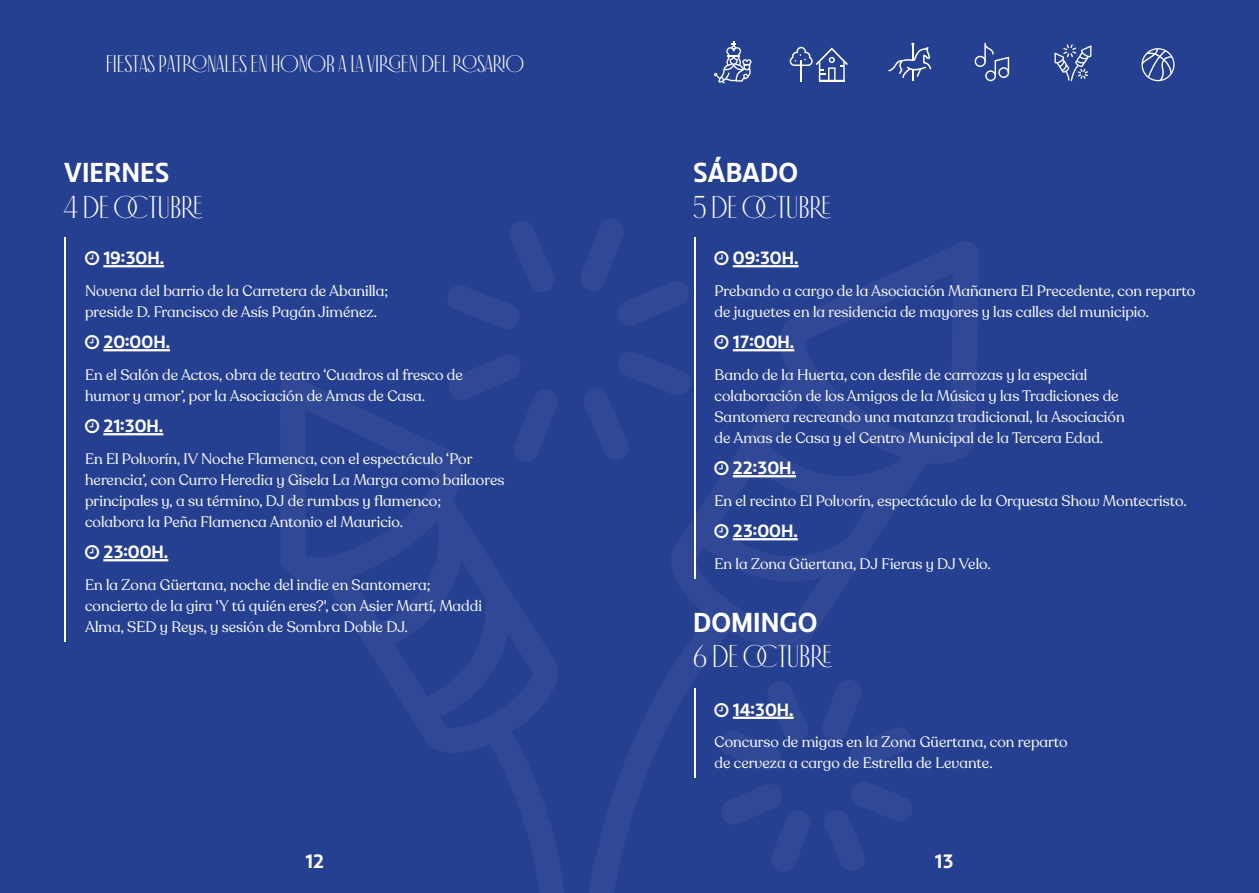
<style>
.page{position:relative;width:1259px;height:893px;background:#fff}
.page>*{position:absolute;margin:0;border:0;box-sizing:border-box;transform-origin:0 0}
.t1{font:31.5px "Antiga";color:#fff}
.t2{font:700 25.5px "Chulapa";color:#fff}
.t3{font:24px "Antiga";color:#fff}
.t4{font:700 18px "Chulapa";color:#fff}
.t5{font:700 16.5px "Chulapa";color:#fff}
.t6{font:15px/21px "Recoleta Alt";color:#fff}
</style>
<div class="page">
<div style="left:0;top:0;width:629px;height:893px;background:#264091"></div>
<div style="left:629px;top:0;width:630px;height:893px;background:#264091"></div>
<hr style="left:65px;top:237px;width:1px;height:35px;background:#fff">
<hr style="left:103px;top:265px;width:61px;height:2px;background:#fff">
<hr style="left:65px;top:268px;width:1px;height:58px;background:#fff">
<hr style="left:65px;top:321px;width:1px;height:35px;background:#fff">
<hr style="left:103px;top:349px;width:67px;height:2px;background:#fff">
<hr style="left:65px;top:352px;width:1px;height:58px;background:#fff">
<hr style="left:65px;top:405px;width:1px;height:35px;background:#fff">
<hr style="left:103px;top:433px;width:60px;height:2px;background:#fff">
<hr style="left:65px;top:436px;width:1px;height:100px;background:#fff">
<hr style="left:65px;top:531px;width:1px;height:35px;background:#fff">
<hr style="left:103px;top:559px;width:65px;height:2px;background:#fff">
<hr style="left:65px;top:562px;width:1px;height:79px;background:#fff">
<hr style="left:694px;top:237px;width:1px;height:35px;background:#fff">
<hr style="left:733px;top:265px;width:65px;height:2px;background:#fff">
<hr style="left:694px;top:268px;width:1px;height:58px;background:#fff">
<hr style="left:694px;top:321px;width:1px;height:35px;background:#fff">
<hr style="left:733px;top:349px;width:61px;height:2px;background:#fff">
<hr style="left:694px;top:352px;width:1px;height:100px;background:#fff">
<hr style="left:694px;top:447px;width:1px;height:35px;background:#fff">
<hr style="left:733px;top:475px;width:63px;height:2px;background:#fff">
<hr style="left:694px;top:478px;width:1px;height:37px;background:#fff">
<hr style="left:694px;top:510px;width:1px;height:35px;background:#fff">
<hr style="left:733px;top:538px;width:65px;height:2px;background:#fff">
<hr style="left:694px;top:541px;width:1px;height:37px;background:#fff">
<hr style="left:694px;top:689px;width:1px;height:34px;background:#fff">
<hr style="left:694px;top:719px;width:1px;height:59px;background:#fff">
<svg style="left:974px;top:43px;width:35px;height:38px"></svg>
<svg style="left:1054px;top:44px;width:37px;height:37px"></svg>
<svg style="left:1141px;top:48px;width:33px;height:33px"></svg>
<svg style="left:789px;top:47px;width:59px;height:34px"></svg>
<svg style="left:888px;top:43px;width:43px;height:38px"></svg>
<svg style="left:714px;top:42px;width:37px;height:42px"></svg>
<svg style="left:732px;top:716px;width:62px;height:3px"></svg>
<h3 class="t3" style="left:106px;top:52px;width:420px">FIESTAS PATRONALES EN HONOR A LA VIRGEN DEL ROSARIO</h3>
<h2 class="t2" style="left:64px;top:157px;width:107px">VIERNES</h2>
<h1 class="t1" style="left:64px;top:191px;width:141px">4 DE OCTUBRE</h1>
<p class="t5" style="left:103px;top:248px;width:62px">19:30h.</p>
<p class="t6" style="left:85px;top:280px;width:305px">Novena del barrio de la Carretera de Abanilla; preside D. Francisco de Asís Pagán Jiménez.</p>
<p class="t5" style="left:103px;top:332px;width:68px">20:00h.</p>
<p class="t6" style="left:85px;top:364px;width:379px">En el Salón de Actos, obra de teatro ‘Cuadros al fresco de humor y amor’, por la Asociación de Amas de Casa.</p>
<p class="t5" style="left:103px;top:416px;width:61px">21:30h.</p>
<p class="t6" style="left:85px;top:448px;width:421px">En El Polvorín, IV Noche Flamenca, con el espectáculo ‘Por herencia’, con Curro Heredia y Gisela La Marga como bailaores principales y, a su término, DJ de rumbas y flamenco; colabora la Peña Flamenca Antonio el Mauricio.</p>
<p class="t5" style="left:103px;top:542px;width:66px">23:00h.</p>
<p class="t6" style="left:85px;top:574px;width:398px">En la Zona Güertana, noche del indie en Santomera; concierto de la gira 'Y tú quién eres?', con Asier Martí, Maddi<br>Alma, SED y Reys, y sesión de Sombra Doble DJ.</p>
<p class="t4" style="left:305px;top:850px;width:20px">12</p>
<h2 class="t2" style="left:693px;top:157px;width:106px">SÁBADO</h2>
<h1 class="t1" style="left:693px;top:191px;width:139px">5 DE OCTUBRE</h1>
<p class="t5" style="left:733px;top:248px;width:67px">09:30h.</p>
<p class="t6" style="left:714px;top:280px;width:482px">Prebando a cargo de la Asociación Mañanera El Precedente, con reparto de juguetes en la residencia de mayores y las calles del municipio.</p>
<p class="t5" style="left:733px;top:332px;width:63px">17:00h.</p>
<p class="t6" style="left:714px;top:364px;width:411px">Bando de la Huerta, con desfile de carrozas y la especial colaboración de los Amigos de la Música y las Tradiciones de Santomera recreando una matanza tradicional, la Asociación de Amas de Casa y el Centro Municipal de la Tercera Edad.</p>
<p class="t5" style="left:733px;top:458px;width:65px">22:30h.</p>
<p class="t6" style="left:714px;top:490px;width:474px">En el recinto El Polvorín, espectáculo de la Orquesta Show Montecristo.</p>
<p class="t5" style="left:733px;top:521px;width:66px">23:00h.</p>
<p class="t6" style="left:714px;top:553px;width:278px">En la Zona Güertana, DJ Fieras y DJ Velo.</p>
<h2 class="t2" style="left:693px;top:606px;width:126px">DOMINGO</h2>
<h1 class="t1" style="left:693px;top:640px;width:140px">6 DE OCTUBRE</h1>
<p class="t5" style="left:733px;top:699px;width:62px">14:30h.</p>
<p class="t6" style="left:714px;top:732px;width:355px">Concurso de migas en la Zona Güertana, con reparto de cerveza a cargo de Estrella de Levante.</p>
<p class="t4" style="left:935px;top:850px;width:20px">13</p>
</div>
